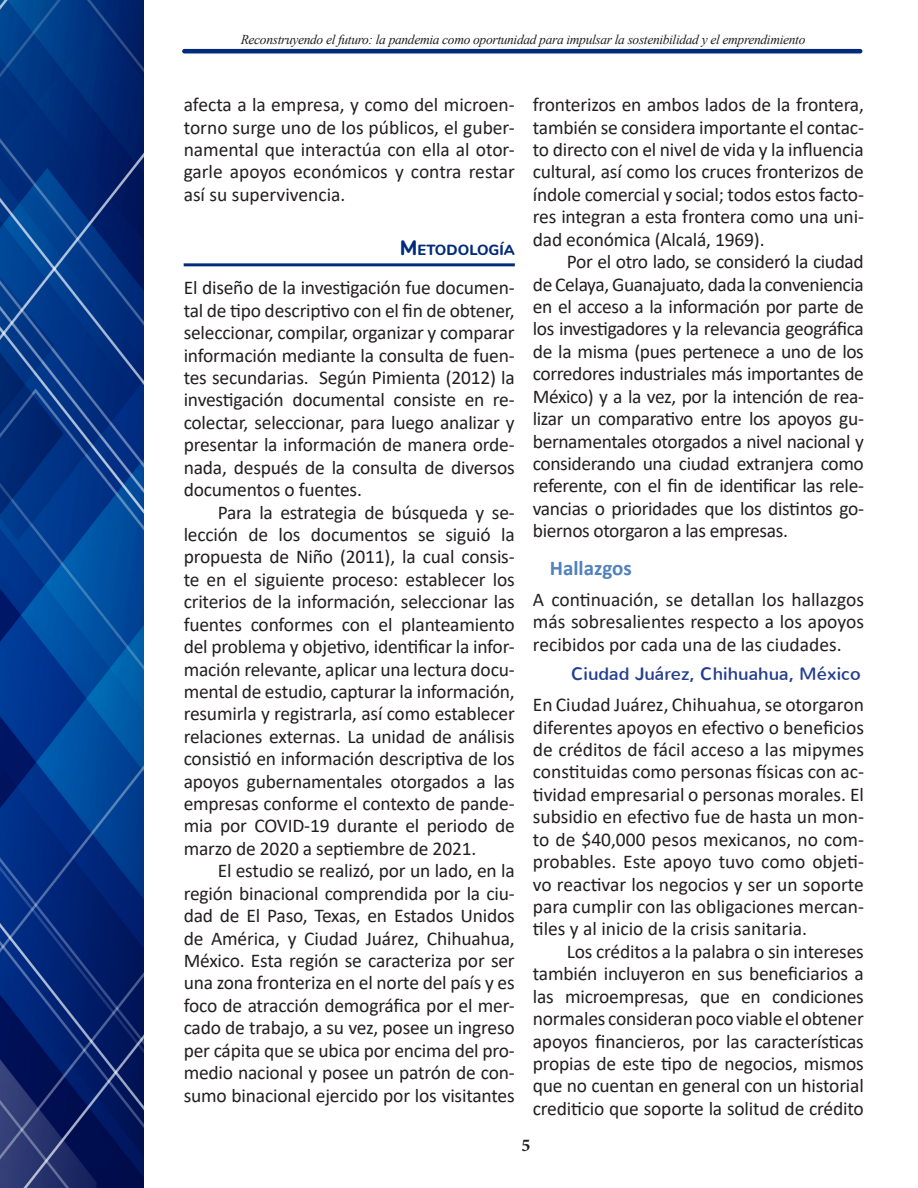
<style>
.page{position:relative;width:918px;height:1188px;background:#fff}
.page>*{position:absolute;margin:0;border:0;box-sizing:border-box;transform-origin:0 0}
.Nivel-2{font:700 21px "Calibri";color:#4f81bd}
.t1{font:19.5px/22.5px "Calibri";letter-spacing:-.01em;color:#231f20;text-align:justify}
.Nivel-3{font:18px "Nunito";color:#253f8e}
.t2{font:700 18px "Minion Pro";color:#231f20}
.Nivel-1{font:800 14.7px "Nunito";color:#002b7a}
.Cintillo{font:italic 13.5px "Times New Roman";letter-spacing:-.025em;color:#231f20}
.s1{font-size:21px}
</style>
<div class="page">
<img style="left:0;top:0;width:143px;height:1188px">
<hr style="left:182px;top:49px;width:680px;height:4px;background:#002b7a;border-radius:2px">
<hr style="left:184px;top:263px;width:331px;height:3px;background:#002b7a">
<p class="Cintillo" style="left:241px;top:30px;width:566px">Reconstruyendo el futuro: la pandemia como oportunidad para impulsar la sostenibilidad y el emprendimiento</p>
<p class="t1" style="left:184px;top:93px;width:333px">afecta a la empresa, y como del microen&shy;torno surge uno de los públicos, el guber&shy;namental que interactúa con ella al otor&shy;garle apoyos económicos y contra restar así su supervivencia.</p>
<p class="Nivel-1" style="left:400px;top:239px;width:116px"><span class="s1">M</span> ETODOLOGÍA</p>
<p class="t1" style="left:184px;top:276px;width:333px">El diseño de la investigación fue documen&shy;tal de tipo descriptivo con el fin de obtener, seleccionar, compilar, organizar y comparar información mediante la consulta de fuen&shy;tes secundarias. Según Pimienta (2012) la investigación documental consiste en re&shy;colectar, seleccionar, para luego analizar y presentar la información de manera orde&shy;nada, después de la consulta de diversos documentos o fuentes.</p>
<p class="t1" style="left:184px;top:500px;width:333px;text-indent:34px">Para la estrategia de búsqueda y se&shy;lección de los documentos se siguió la propuesta de Niño (2011), la cual consis&shy;te en el siguiente proceso: establecer los criterios de la información, seleccionar las fuentes conformes con el planteamiento del problema y objetivo, identificar la infor&shy;mación relevante, aplicar una lectura docu&shy;mental de estudio, capturar la información, resumirla y registrarla, así como establecer relaciones externas. La unidad de análisis consistió en información descriptiva de los apoyos gubernamentales otorgados a las empresas conforme el contexto de pande&shy;mia por COVID-19 durante el periodo de marzo de 2020 a septiembre de 2021.</p>
<p class="t1" style="left:184px;top:859px;width:333px;text-indent:34px">El estudio se realizó, por un lado, en la región binacional comprendida por la ciu&shy;dad de El Paso, Texas, en Estados Unidos de América, y Ciudad Juárez, Chihuahua, México. Esta región se caracteriza por ser una zona fronteriza en el norte del país y es foco de atracción demográfica por el mer&shy;cado de trabajo, a su vez, posee un ingreso per cápita que se ubica por encima del pro&shy;medio nacional y posee un patrón de con&shy;sumo binacional ejercido por los visitantes</p>
<p class="t1" style="left:533px;top:93px;width:333px">fronterizos en ambos lados de la frontera, también se considera importante el contac&shy;to directo con el nivel de vida y la influencia cultural, así como los cruces fronterizos de índole comercial y social; todos estos facto&shy;res integran a esta frontera como una uni&shy;dad económica (Alcalá, 1969).</p>
<p class="t1" style="left:533px;top:250px;width:333px;text-indent:34px">Por el otro lado, se consideró la ciudad de Celaya, Guanajuato, dada la conveniencia en el acceso a la información por parte de los investigadores y la relevancia geográfica de la misma (pues pertenece a uno de los corredores industriales más importantes de México) y a la vez, por la intención de rea&shy;lizar un comparativo entre los apoyos gu&shy;bernamentales otorgados a nivel nacional y considerando una ciudad extranjera como referente, con el fin de identificar las rele&shy;vancias o prioridades que los distintos go&shy;biernos otorgaron a las empresas.</p>
<p class="Nivel-2" style="left:550px;top:553px;width:83px">Hallazgos</p>
<p class="t1" style="left:533px;top:588px;width:333px">A continuación, se detallan los hallazgos más sobresalientes respecto a los apoyos recibidos por cada una de las ciudades.</p>
<p class="Nivel-3" style="left:571px;top:662px;width:291px">Ciudad Juárez, Chihuahua, México</p>
<p class="t1" style="left:533px;top:693px;width:333px">En Ciudad Juárez, Chihuahua, se otorgaron diferentes apoyos en efectivo o beneficios de créditos de fácil acceso a las mipymes constituidas como personas físicas con ac&shy;tividad empresarial o personas morales. El subsidio en efectivo fue de hasta un mon&shy;to de $40,000 pesos mexicanos, no com&shy;probables. Este apoyo tuvo como objeti&shy;vo reactivar los negocios y ser un soporte para cumplir con las obligaciones mercan&shy;tiles y al inicio de la crisis sanitaria.</p>
<p class="t1" style="left:533px;top:940px;width:333px;text-indent:34px">Los créditos a la palabra o sin intereses también incluyeron en sus beneficiarios a las microempresas, que en condiciones normales consideran poco viable el obtener apoyos financieros, por las características propias de este tipo de negocios, mismos que no cuentan en general con un historial crediticio que soporte la solitud de crédito</p>
<p class="t2" style="left:521px;top:1133px;width:10px">5</p>
</div>
